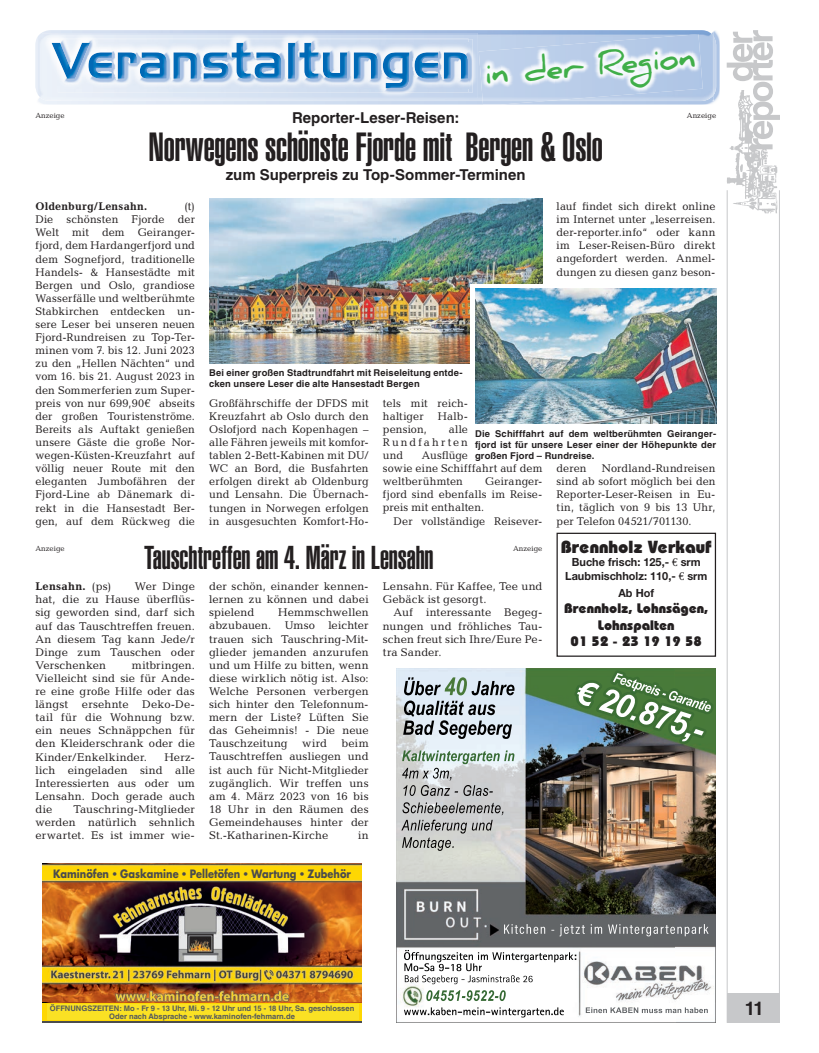
<style>
.page{position:relative;width:819px;height:1053px;background:#fff}
.page>*{position:absolute;margin:0;border:0;box-sizing:border-box;transform-origin:0 0}
.t1{font:40px "Helvetica LT Std Ultra Comp";letter-spacing:-.005em;color:#231f20}
.t2{font:32.5px "Helvetica LT Std Ultra Comp";letter-spacing:-.005em;color:#231f20}
.t3{font:700 31.25px "Daniel";color:#40ae49}
.t4{font:700 18.75px "Helvetica LT Std";color:#231f20}
.t5{font:800 17.5px "Bauhaus";color:#231f20}
.t6{font:700 15px "Helvetica LT Std";color:#231f20}
.t7{font:800 13.75px/16.5px "Bauhaus";color:#231f20;text-align:center}
.t8{font:11.25px/13.1px "Candida Std";letter-spacing:.015em;color:#231f20;text-align:justify}
.t9{font:700 11.25px/13.5px "Helvetica Neue";color:#231f20;text-align:center}
.t10{font:700 11.25px "Futura Std";color:#4b4c4d;scale:.87 1}
.t11{font:700 11.25px "Candida Std";letter-spacing:.025em;color:#231f20}
.t12{font:700 9.38px/11.2px "Helvetica LT Std";letter-spacing:.015em;color:#231f20}
.t13{font:700 7.62px/7.6px "Helvetica LT Std";color:#53585c;text-align:center}
.t14{font:7.5px "Candida Std";color:#231f20}
.s1{font-weight:400}
.s2{font-family:"Helvetica LT Std";font-weight:400}
.s3{font-family:"Euro Serif";font-weight:400}
</style>
<div class="page">
<div style="left:726px;top:993px;width:53px;height:29px;background:#c7c8ca"></div>
<hr style="left:778px;top:190px;width:1px;height:832px;background:#c7c8ca">
<hr style="left:726px;top:190px;width:1px;height:832px;background:#c7c8ca">
<img style="left:726px;top:149px;width:52px;height:65px">
<svg style="left:726px;top:30px;width:54px;height:119px"></svg>
<img style="left:43px;top:863px;width:318px;height:139px">
<svg style="left:43px;top:1002px;width:318px;height:20px"></svg>
<div style="left:43px;top:1003px;width:318px;height:18px;background:#fed702"></div>
<div style="left:47px;top:1004px;width:312px;height:16px;background:#fae124"></div>
<div style="left:556px;top:532px;width:160px;height:124px;border:1px solid #231f20"></div>
<img style="left:396px;top:668px;width:319px;height:354px">
<img style="left:574px;top:680px;width:132px;height:64px">
<img style="left:610px;top:671px;width:103px;height:43px">
<img style="left:209px;top:198px;width:333px;height:165px">
<svg style="left:470px;top:284px;width:241px;height:79px"></svg>
<img style="left:475px;top:289px;width:241px;height:134px">
<img style="left:38px;top:31px;width:681px;height:74px">
<img style="left:714px;top:39px;width:2px;height:54px">
<img style="left:35px;top:42px;width:1px;height:46px">
<img style="left:38px;top:30px;width:675px;height:71px">
<img style="left:42px;top:33px;width:436px;height:65px">
<img style="left:58px;top:39px;width:414px;height:54px">
<img style="left:58px;top:39px;width:410px;height:53px">
<img style="left:58px;top:43px;width:410px;height:45px">
<img style="left:482px;top:102px;width:63px;height:3px">
<img style="left:482px;top:101px;width:64px;height:1px">
<img style="left:479px;top:34px;width:223px;height:67px">
<p class="t3" style="left:483px;top:56px;width:213px;rotate:-5deg">in der Region</p>
<p class="t6" style="left:292px;top:109px;width:169px">Reporter-Leser-Reisen:</p>
<p class="t1" style="left:148px;top:124px;width:456px">Norwegens schönste Fjorde mit Bergen &amp; Oslo</p>
<p class="t6" style="left:226px;top:165px;width:301px">zum Superpreis zu Top-Sommer-Terminen</p>
<p class="t14" style="left:35px;top:111px;width:31px">Anzeige</p>
<p class="t14" style="left:686px;top:111px;width:31px">Anzeige</p>
<p class="t11" style="left:35px;top:200px;width:113px">Oldenburg/Lensahn.</p>
<p class="t8" style="left:35px;top:200px;width:161px;text-indent:149px">(t)<br>Die schönsten Fjorde der Welt mit dem Geiranger&shy;fjord, dem Hardangerfjord und dem Sognefjord, traditionelle Handels- &amp; Hansestädte mit Bergen und Oslo, grandiose Wasserfälle und weltberühmte Stabkirchen entdecken un&shy;sere Leser bei unseren neuen Fjord-Rundreisen zu Top-Ter&shy;minen vom 7. bis 12. Juni 2023 zu den „Hellen Nächten“ und vom 16. bis 21. August 2023 in den Sommerferien zum Super&shy;preis von nur 699,90€ abseits der großen Touristenströme.<br>Bereits als Auftakt genießen unsere Gäste die große Nor&shy;wegen-Küsten-Kreuzfahrt auf völlig neuer Route mit den eleganten Jumbofähren der Fjord-Line ab Dänemark di&shy;rekt in die Hansestadt Ber&shy;gen, auf dem Rückweg die</p>
<p class="t12" style="left:209px;top:367px;width:255px">Bei einer großen Stadtrundfahrt mit Reiseleitung entde&shy;cken unsere Leser die alte Hansestadt Bergen</p>
<p class="t8" style="left:556px;top:200px;width:160px">lauf findet sich direkt online im Internet unter „leserreisen. der-reporter.info“ oder kann im Leser-Reisen-Büro direkt angefordert werden. Anmel&shy;dungen zu diesen ganz beson-</p>
<p class="t8" style="left:209px;top:396px;width:161px">Großfährschiffe der DFDS mit Kreuzfahrt ab Oslo durch den Oslofjord nach Kopenhagen – alle Fähren jeweils mit komfor&shy;tablen 2-Bett-Kabinen mit DU/ WC an Bord, die Busfahrten erfolgen direkt ab Oldenburg und Lensahn. Die Übernach&shy;tungen in Norwegen erfolgen in ausgesuchten Komfort-Ho-</p>
<p class="t8" style="left:383px;top:396px;width:87px">tels mit reich&shy;haltiger</p>
<p class="t8" style="left:438px;top:409px;width:32px">Halb-</p>
<p class="t8" style="left:383px;top:422px;width:87px;text-indent:66px">alle Rundfahrten und</p>
<p class="t8" style="left:383px;top:422px;width:45px">pension,</p>
<p class="t12" style="left:475px;top:427px;width:242px;text-align:justify">Die Schifffahrt auf dem weltberühmten Geiranger&shy;fjord ist für unsere Leser einer der Höhepunkte der großen Fjord – Rundreise.</p>
<p class="t8" style="left:383px;top:448px;width:161px;text-align:left;text-indent:39px">Ausflüge<br>sowie eine Schifffahrt auf dem weltberühmten</p>
<p class="t8" style="left:556px;top:462px;width:160px;text-indent:45px">Nordland-Rundreisen sind ab sofort möglich bei den Reporter-Leser-Reisen in Eu&shy;tin, täglich von 9 bis 13 Uhr, per Telefon 04521/701130.</p>
<p class="t8" style="left:556px;top:462px;width:31px">deren</p>
<p class="t8" style="left:485px;top:475px;width:59px">Geiranger-</p>
<p class="t8" style="left:383px;top:488px;width:161px">fjord sind ebenfalls im Reise-</p>
<p class="t8" style="left:383px;top:501px;width:103px">preis mit enthalten.</p>
<p class="t8" style="left:393px;top:514px;width:150px">Der vollständige Reisever-</p>
<p class="t2" style="left:144px;top:539px;width:291px">Tauschtreffen am 4. März in Lensahn</p>
<p class="t14" style="left:35px;top:544px;width:31px">Anzeige</p>
<p class="t14" style="left:513px;top:544px;width:31px">Anzeige</p>
<p class="t8" style="left:35px;top:580px;width:161px;text-indent:99px">Wer Dinge hat, die zu Hause überflüs&shy;sig geworden sind, darf sich auf das Tauschtreffen freuen.<br>An diesem Tag kann Jede/r Dinge zum Tauschen oder Verschenken</p>
<p class="t11" style="left:35px;top:580px;width:77px">Lensahn. <span class="s1">(ps)</span></p>
<p class="t8" style="left:35px;top:658px;width:161px;text-indent:96px">mitbringen.<br>Vielleicht sind sie für Ande&shy;re eine große Hilfe oder das längst ersehnte Deko-De&shy;tail für die Wohnung bzw. ein neues Schnäppchen für den Kleiderschrank oder die Kinder/Enkelkinder.</p>
<p class="t8" style="left:35px;top:750px;width:161px;text-indent:129px">Herz&shy;lich eingeladen sind alle Interessierten aus oder um Lensahn. Doch gerade auch die</p>
<p class="t8" style="left:35px;top:802px;width:161px;text-indent:38px">Tauschring-Mitglieder werden natürlich sehnlich erwartet. Es ist immer wie-</p>
<p class="t8" style="left:209px;top:579px;width:161px">der schön, einander kennen&shy;lernen zu können und dabei spielend</p>
<p class="t8" style="left:209px;top:606px;width:161px;text-indent:69px">Hemmschwellen abzubauen. Umso leichter trauen sich Tauschring-Mit&shy;glieder jemanden anzurufen und um Hilfe zu bitten, wenn diese wirklich nötig ist. Also:<br>Welche Personen verbergen sich hinter den Telefonnum&shy;mern der Liste? Lüften Sie das Geheimnis! - Die neue Tauschzeitung</p>
<p class="t8" style="left:209px;top:737px;width:161px;text-indent:132px">beim Tauschtreffen ausliegen und ist auch für Nicht-Mitglieder zugänglich. Wir treffen uns am 4. März 2023 von 16 bis 18 Uhr in den Räumen des Gemeindehauses hinter der St.-Katharinen-Kirche</p>
<p class="t8" style="left:302px;top:737px;width:26px">wird</p>
<p class="t8" style="left:358px;top:828px;width:12px">in</p>
<p class="t10" style="left:53px;top:866px;width:344px">Kaminöfen <span class="s2">•</span> Gaskamine <span class="s2">•</span> Pelletöfen <span class="s2">•</span> Wartung <span class="s2">•</span> Zubehör</p>
<p class="t8" style="left:383px;top:580px;width:161px">Lensahn. Für Kaffee, Tee und</p>
<p class="t8" style="left:383px;top:593px;width:105px">Gebäck ist gesorgt.</p>
<p class="t8" style="left:393px;top:606px;width:150px">Auf interessante Begeg-</p>
<p class="t8" style="left:383px;top:619px;width:161px">nungen und fröhliches Tau-</p>
<p class="t8" style="left:383px;top:632px;width:161px">schen freut sich Ihre/Eure Pe-</p>
<p class="t8" style="left:383px;top:645px;width:60px">tra Sander.</p>
<p class="t5" style="left:560px;top:536px;width:152px">Brennholz Verkauf</p>
<p class="t9" style="left:565px;top:555px;width:144px">Buche frisch: 125,- <span class="s3">€</span> srm<br>Laubmischholz: 110,- <span class="s3">€</span> srm</p>
<p class="t9" style="left:618px;top:585px;width:37px">Ab Hof</p>
<p class="t7" style="left:564px;top:600px;width:146px">Brennholz, Lohnsägen,<br>Lohnspalten<br>01 52 - 23 19 19 58</p>
<p class="t13" style="left:50px;top:1004px;width:306px">ÖFFNUNGSZEITEN: Mo - Fr 9 - 13 Uhr, Mi. 9 - 12 Uhr und 15 - 18 Uhr, Sa. geschlossen<br>Oder nach Absprache - www.kaminofen-fehmarn.de</p>
<p class="t4" style="left:744px;top:996px;width:21px">11</p>
</div>
